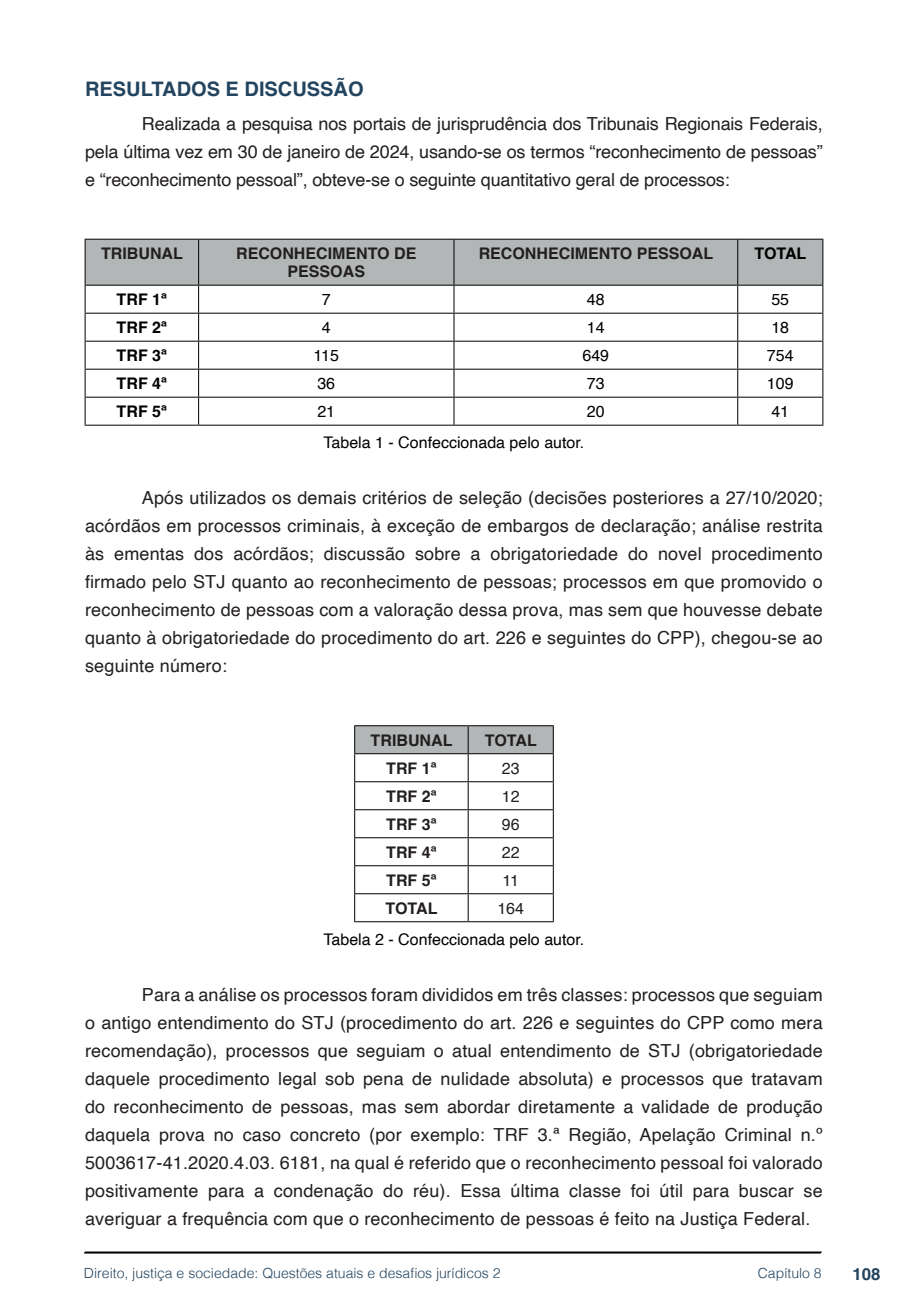
<style>
.page{position:relative;width:908px;height:1304px;background:#fff}
.page>*{position:absolute;margin:0;border:0;box-sizing:border-box;transform-origin:0 0}
.TITULOS{font:700 20px "Helvetica";color:#23445f}
.txt{font:18px/28px "Helvetica";letter-spacing:.01em;color:#231f20;text-align:justify}
.t1{font:700 16.8px "Helvetica";color:#23445f}
.tab_txt_centro{font:700 16px/18px "Helvetica";color:#231f20;text-align:center}
.imagens_graf_tab{font:16px "Helvetica";color:#000}
.tab_txt_centro-2{font:16px "Helvetica";color:#000001}
.tab_txt_centro-3{font:700 16px "Helvetica";color:#000001}
.tab_txt_centro-4{font:16px "Helvetica";color:#231f20}
.t2{font:300 14px "Helvetica";color:#23445f}
</style>
<div class="page">
<svg style="left:84px;top:1251px;width:737px;height:3px;background:#515151"></svg>
<svg style="left:85px;top:239px;width:738px;height:186px"></svg>
<hr style="left:85px;top:425px;width:113px;height:1px;background:#000001">
<hr style="left:198px;top:425px;width:256px;height:1px;background:#000001">
<hr style="left:454px;top:425px;width:283px;height:1px;background:#000001">
<hr style="left:737px;top:425px;width:86px;height:1px;background:#000001">
<hr style="left:354px;top:725px;width:114px;height:1px;background:#000001">
<hr style="left:468px;top:725px;width:85px;height:1px;background:#000001">
<svg style="left:354px;top:726px;width:199px;height:195px"></svg>
<hr style="left:354px;top:921px;width:114px;height:1px;background:#000001">
<hr style="left:468px;top:921px;width:85px;height:1px;background:#000001">
<p class="TITULOS" style="left:85px;top:77px;width:280px">RESULTADOS E DISCUSSÃO</p>
<p class="txt" style="left:85px;top:110px;width:738px;text-indent:57px">Realizada a pesquisa nos portais de jurisprudência dos Tribunais Regionais Federais, pela última vez em 30 de janeiro de 2024, usando-se os termos “reconhecimento de pessoas” e “reconhecimento pessoal”, obteve-se o seguinte quantitativo geral de processos:</p>
<p class="tab_txt_centro" style="left:101px;top:246px;width:83px">TRIBUNAL</p>
<p class="tab_txt_centro" style="left:236px;top:246px;width:182px">RECONHECIMENTO DE<br>PESSOAS</p>
<p class="tab_txt_centro" style="left:478px;top:246px;width:236px">RECONHECIMENTO PESSOAL</p>
<p class="tab_txt_centro-3" style="left:754px;top:244px;width:53px">TOTAL</p>
<p class="tab_txt_centro-3" style="left:117px;top:290px;width:52px">TRF 1ª</p>
<p class="tab_txt_centro-2" style="left:322px;top:287px;width:10px">7</p>
<p class="tab_txt_centro-2" style="left:586px;top:287px;width:19px">48</p>
<p class="tab_txt_centro-2" style="left:771px;top:287px;width:19px">55</p>
<p class="tab_txt_centro-3" style="left:117px;top:318px;width:52px">TRF 2ª</p>
<p class="tab_txt_centro-2" style="left:322px;top:315px;width:10px">4</p>
<p class="tab_txt_centro-2" style="left:586px;top:315px;width:19px">14</p>
<p class="tab_txt_centro-2" style="left:771px;top:315px;width:19px">18</p>
<p class="tab_txt_centro-3" style="left:117px;top:346px;width:52px">TRF 3ª</p>
<p class="tab_txt_centro-2" style="left:313px;top:343px;width:27px">115</p>
<p class="tab_txt_centro-2" style="left:582px;top:343px;width:28px">649</p>
<p class="tab_txt_centro-2" style="left:766px;top:343px;width:28px">754</p>
<p class="tab_txt_centro-3" style="left:117px;top:374px;width:52px">TRF 4ª</p>
<p class="tab_txt_centro-2" style="left:317px;top:371px;width:19px">36</p>
<p class="tab_txt_centro-2" style="left:586px;top:371px;width:19px">73</p>
<p class="tab_txt_centro-2" style="left:766px;top:371px;width:28px">109</p>
<p class="tab_txt_centro-3" style="left:117px;top:402px;width:52px">TRF 5ª</p>
<p class="tab_txt_centro-2" style="left:317px;top:399px;width:19px">21</p>
<p class="tab_txt_centro-2" style="left:586px;top:399px;width:19px">20</p>
<p class="tab_txt_centro-2" style="left:771px;top:399px;width:19px">41</p>
<p class="imagens_graf_tab" style="left:323px;top:430px;width:262px">Tabela 1 - Confeccionada pelo autor.</p>
<p class="txt" style="left:85px;top:484px;width:738px;text-indent:57px">Após utilizados os demais critérios de seleção (decisões posteriores a 27/10/2020; acórdãos em processos criminais, à exceção de embargos de declaração; análise restrita às ementas dos acórdãos; discussão sobre a obrigatoriedade do novel procedimento firmado pelo STJ quanto ao reconhecimento de pessoas; processos em que promovido o reconhecimento de pessoas com a valoração dessa prova, mas sem que houvesse debate quanto à obrigatoriedade do procedimento do art. 226 e seguintes do CPP), chegou-se ao seguinte número:</p>
<p class="tab_txt_centro" style="left:370px;top:733px;width:83px">TRIBUNAL</p>
<p class="tab_txt_centro" style="left:484px;top:733px;width:53px">TOTAL</p>
<p class="tab_txt_centro" style="left:386px;top:761px;width:52px">TRF 1ª</p>
<p class="tab_txt_centro-4" style="left:501px;top:756px;width:19px">23</p>
<p class="tab_txt_centro" style="left:386px;top:789px;width:52px">TRF 2ª</p>
<p class="tab_txt_centro-4" style="left:501px;top:784px;width:19px">12</p>
<p class="tab_txt_centro" style="left:386px;top:817px;width:52px">TRF 3ª</p>
<p class="tab_txt_centro-4" style="left:501px;top:812px;width:19px">96</p>
<p class="tab_txt_centro" style="left:386px;top:845px;width:52px">TRF 4ª</p>
<p class="tab_txt_centro-4" style="left:501px;top:840px;width:19px">22</p>
<p class="tab_txt_centro" style="left:386px;top:873px;width:52px">TRF 5ª</p>
<p class="tab_txt_centro-4" style="left:502px;top:868px;width:18px">11</p>
<p class="tab_txt_centro" style="left:385px;top:901px;width:53px">TOTAL</p>
<p class="tab_txt_centro-4" style="left:497px;top:896px;width:28px">164</p>
<p class="imagens_graf_tab" style="left:323px;top:927px;width:262px">Tabela 2 - Confeccionada pelo autor.</p>
<p class="txt" style="left:85px;top:981px;width:738px;text-indent:57px">Para a análise os processos foram divididos em três classes: processos que seguiam o antigo entendimento do STJ (procedimento do art. 226 e seguintes do CPP como mera recomendação), processos que seguiam o atual entendimento de STJ (obrigatoriedade daquele procedimento legal sob pena de nulidade absoluta) e processos que tratavam do reconhecimento de pessoas, mas sem abordar diretamente a validade de produção daquela prova no caso concreto (por exemplo: TRF 3.ª Região, Apelação Criminal n.º 5003617-41.2020.4.03. 6181, na qual é referido que o reconhecimento pessoal foi valorado positivamente para a condenação do réu). Essa última classe foi útil para buscar se averiguar a frequência com que o reconhecimento de pessoas é feito na Justiça Federal.</p>
<p class="t2" style="left:84px;top:1261px;width:418px">Direito, justiça e sociedade: Questões atuais e desafios jurídicos 2</p>
<p class="t2" style="left:757px;top:1261px;width:65px">Capítulo 8</p>
<p class="t1" style="left:851px;top:1264px;width:30px">108</p>
</div>
